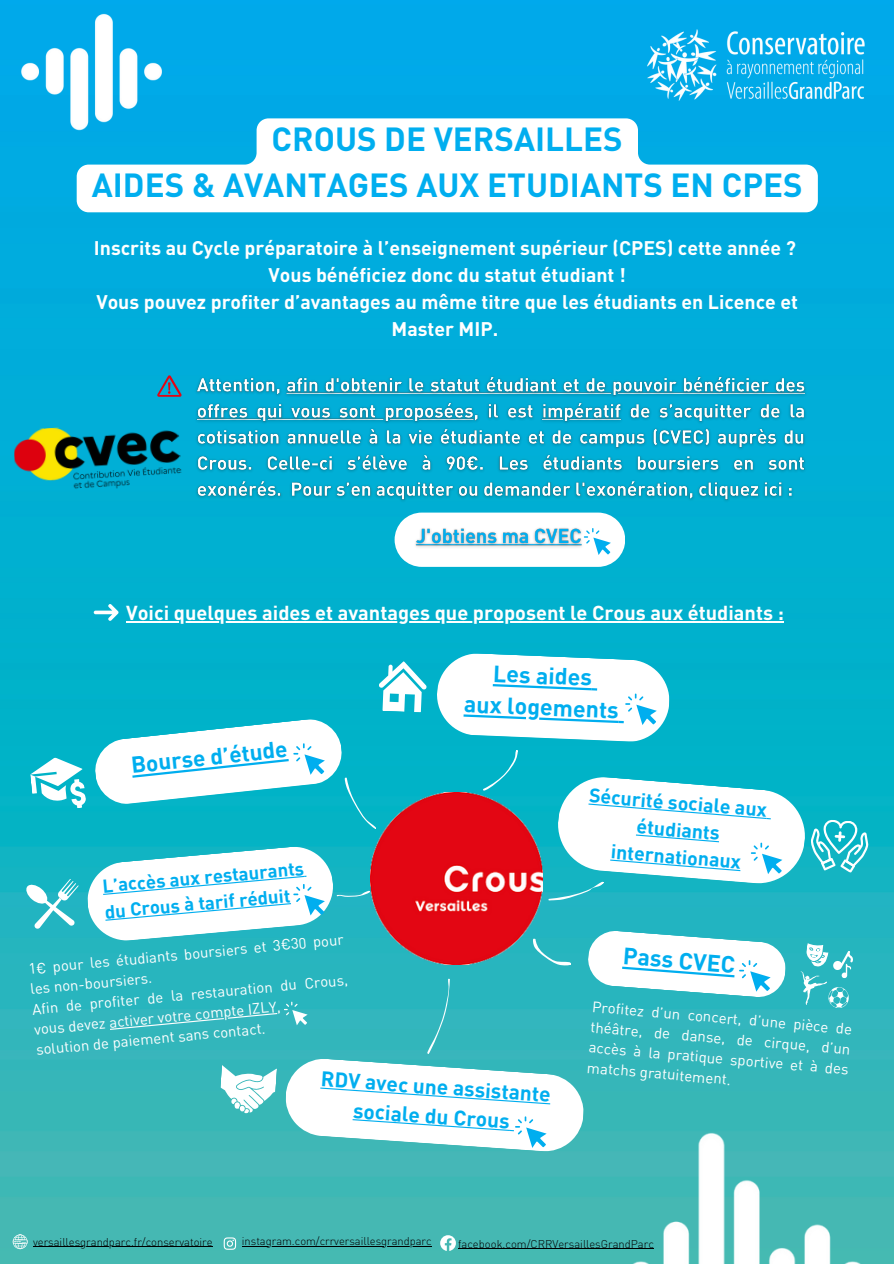
<style>
.page{position:relative;width:894px;height:1264px;background:#fff}
.page>*{position:absolute;margin:0;border:0;box-sizing:border-box;transform-origin:0 0}
.t1{font:700 33px "DINOT";color:#00aeef}
.t2{font:700 23.4px "DINOT";color:#00aeef}
.t3{font:700 23.1px "DINOT";color:#00aeef}
.t4{font:700 22.65px "DINOT";color:#00aeef}
.t5{font:700 20.85px/29.2px "DINOT";color:#00aeef;text-align:center}
.t6{font:700 19.95px "DINOT";color:#fff}
.t7{font:700 19.5px/27px "DINOT";color:#fff;text-align:center}
.t8{font:700 19.5px/27px "DINOT";color:#00aeef;text-align:center}
.t9{font:700 18.6px "DINOT";color:#00aeef}
.t10{font:15px/21px "DINOT";color:#fff}
.t11{font:300 11.25px "DINOT";color:#000}
.t12{font:300 11.1px "DINOT";color:#000}
</style>
<div class="page">
<img style="left:0;top:0;width:893px;height:1263px">
<img style="left:637px;top:23px;width:238px;height:83px">
<img style="left:0;top:0;width:212px;height:193px">
<img style="left:573px;top:1125px;width:320px;height:138px">
<svg style="left:440px;top:1235px;width:16px;height:15px"></svg>
<hr style="left:458px;top:1248px;width:195px;height:1px;background:#000">
<svg style="left:224px;top:1237px;width:12px;height:12px"></svg>
<hr style="left:242px;top:1246px;width:189px;height:1px;background:#000">
<svg style="left:13px;top:1234px;width:14px;height:14px"></svg>
<hr style="left:33px;top:1246px;width:180px;height:1px;background:#000">
<img style="left:13px;top:420px;width:169px;height:74px">
<hr style="left:126px;top:621px;width:657px;height:1px;background:#fff">
<svg style="left:24px;top:653px;width:845px;height:498px"></svg>
<svg style="left:94px;top:604px;width:24px;height:17px"></svg>
<svg style="left:77px;top:118px;width:740px;height:94px"></svg>
<svg style="left:394px;top:512px;width:231px;height:55px"></svg>
<img style="left:409px;top:522px;width:179px;height:33px">
<img style="left:192px;top:372px;width:617px;height:133px">
<svg style="left:157px;top:375px;width:25px;height:22px"></svg>
<p class="t1" style="left:271px;top:125px;width:352px">CROUS DE VERSAILLES</p>
<p class="t1" style="left:92px;top:172px;width:712px">AIDES &amp; AVANTAGES AUX ETUDIANTS EN CPES</p>
<p class="t7" style="left:94px;top:236px;width:703px">Inscrits au Cycle préparatoire à l’enseignement supérieur (CPES) cette année ?</p>
<p class="t7" style="left:268px;top:263px;width:358px">Vous bénéficiez donc du statut étudiant !</p>
<p class="t7" style="left:96px;top:290px;width:703px">Vous pouvez profiter d’avantages au même titre que les étudiants en Licence et<br>Master MIP.</p>
<p class="t6" style="left:126px;top:604px;width:659px">Voici quelques aides et avantages que proposent le Crous aux étudiants :</p>
<p class="t4" style="left:130px;top:756px;width:158px;rotate:-6deg">Bourse d’étude</p>
<p class="t9" style="left:102px;top:878px;width:204px;rotate:-5deg">L’accès aux restaurants</p>
<p class="t9" style="left:104px;top:904px;width:188px;rotate:-5deg">du Crous à tarif réduit</p>
<p class="t3" style="left:493px;top:664px;width:100px;rotate:2deg">Les aides</p>
<p class="t3" style="left:464px;top:695px;width:156px;rotate:2deg">aux logements</p>
<p class="t8" style="left:590px;top:783px;width:180px;rotate:5deg">Sécurité sociale aux</p>
<p class="t8" style="left:614px;top:812px;width:132px;rotate:5deg">étudiants internationaux</p>
<p class="t10" style="left:28px;top:958px;width:318px;rotate:-5deg">1€ pour les étudiants boursiers et 3€30 pour les non-boursiers.</p>
<p class="t10" style="left:31px;top:999px;width:318px;line-height:20.5px;rotate:-5deg">Afin de profiter de la restauration du Crous, vous devez activer votre compte IZLY,</p>
<p class="t10" style="left:35px;top:1039px;width:232px;rotate:-5deg">solution de paiement sans contact.</p>
<p class="t5" style="left:322px;top:1066px;width:232px;rotate:4deg">RDV avec une assistante sociale du Crous</p>
<p class="t2" style="left:623px;top:946px;width:114px;rotate:4deg">Pass CVEC</p>
<p class="t10" style="left:593px;top:997px;width:54px;rotate:5deg">Profitez</p>
<p class="t10" style="left:652px;top:1002px;width:203px;rotate:5deg">d’un concert, d’une pièce de</p>
<p class="t10" style="left:591px;top:1017px;width:54px;rotate:5deg">théâtre,</p>
<p class="t10" style="left:655px;top:1023px;width:198px;rotate:5deg">de danse, de cirque, d’un</p>
<p class="t10" style="left:589px;top:1037px;width:74px;rotate:5deg">accès à la</p>
<p class="t10" style="left:587px;top:1058px;width:146px;rotate:5deg">matchs gratuitement.</p>
<p class="t10" style="left:668px;top:1044px;width:183px;rotate:5deg">pratique sportive et à des</p>
<p class="t11" style="left:33px;top:1237px;width:181px">versaillesgrandparc.fr/conservatoire</p>
<p class="t12" style="left:242px;top:1236px;width:191px">instagram.com/crrversaillesgrandparc</p>
<p class="t11" style="left:458px;top:1238px;width:197px">facebook.com/CRRVersaillesGrandParc</p>
</div>
